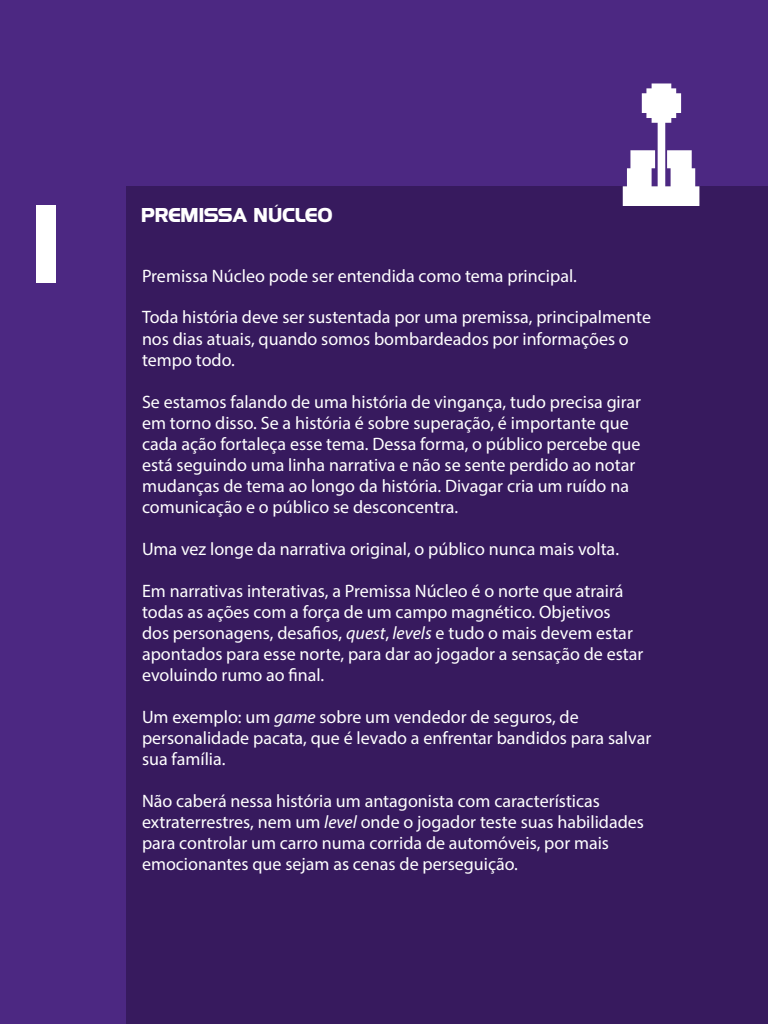
<style>
.page{position:relative;width:768px;height:1024px;background:#4c2882}
.page>*{position:absolute;margin:0;border:0;box-sizing:border-box;transform-origin:0 0}
.t1{font:100px "Hancock Park Bold Laser";color:#fff}
.t2{font:18px/21px "Myriad Pro";color:#fff}
.t3{font:18px "Hancock Park Bold Laser";color:#fff}
.s1{font-style:italic}
</style>
<div class="page">
<div style="left:126px;top:186px;width:642px;height:838px;background:#371a5e"></div>
<svg style="left:623px;top:83px;width:76px;height:123px"></svg>
<h1 class="t1" style="left:36px;top:190px;width:32px">1</h1>
<p class="t3" style="left:142px;top:205px;width:193px">PREMISSA NÚCLEO</p>
<p class="t2" style="left:142px;top:265px;width:436px">Premissa Núcleo pode ser entendida como tema principal.</p>
<p class="t2" style="left:142px;top:307px;width:511px">Toda história deve ser sustentada por uma premissa, principalmente nos dias atuais, quando somos bombardeados por informações o tempo todo.</p>
<p class="t2" style="left:142px;top:391px;width:501px">Se estamos falando de uma história de vingança, tudo precisa girar em torno disso. Se a história é sobre superação, é importante que cada ação fortaleça esse tema. Dessa forma, o público percebe que está seguindo uma linha narrativa e não se sente perdido ao notar mudanças de tema ao longo da história. Divagar cria um ruído na comunicação e o público se desconcentra.</p>
<p class="t2" style="left:142px;top:538px;width:479px">Uma vez longe da narrativa original, o público nunca mais volta.</p>
<p class="t2" style="left:142px;top:580px;width:503px">Em narrativas interativas, a Premissa Núcleo é o norte que atrairá todas as ações com a força de um campo magnético. Objetivos<br>dos personagens, desafios, <span class="s1">quest</span>, <span class="s1">levels</span> e tudo o mais devem estar apontados para esse norte, para dar ao jogador a sensação de estar evoluindo rumo ao final.</p>
<p class="t2" style="left:142px;top:706px;width:511px">Um exemplo: um <span class="s1">game</span> sobre um vendedor de seguros, de personalidade pacata, que é levado a enfrentar bandidos para salvar sua família.</p>
<p class="t2" style="left:142px;top:790px;width:504px">Não caberá nessa história um antagonista com características extraterrestres, nem um <span class="s1">level</span> onde o jogador teste suas habilidades para controlar um carro numa corrida de automóveis, por mais emocionantes que sejam as cenas de perseguição.</p>
</div>
